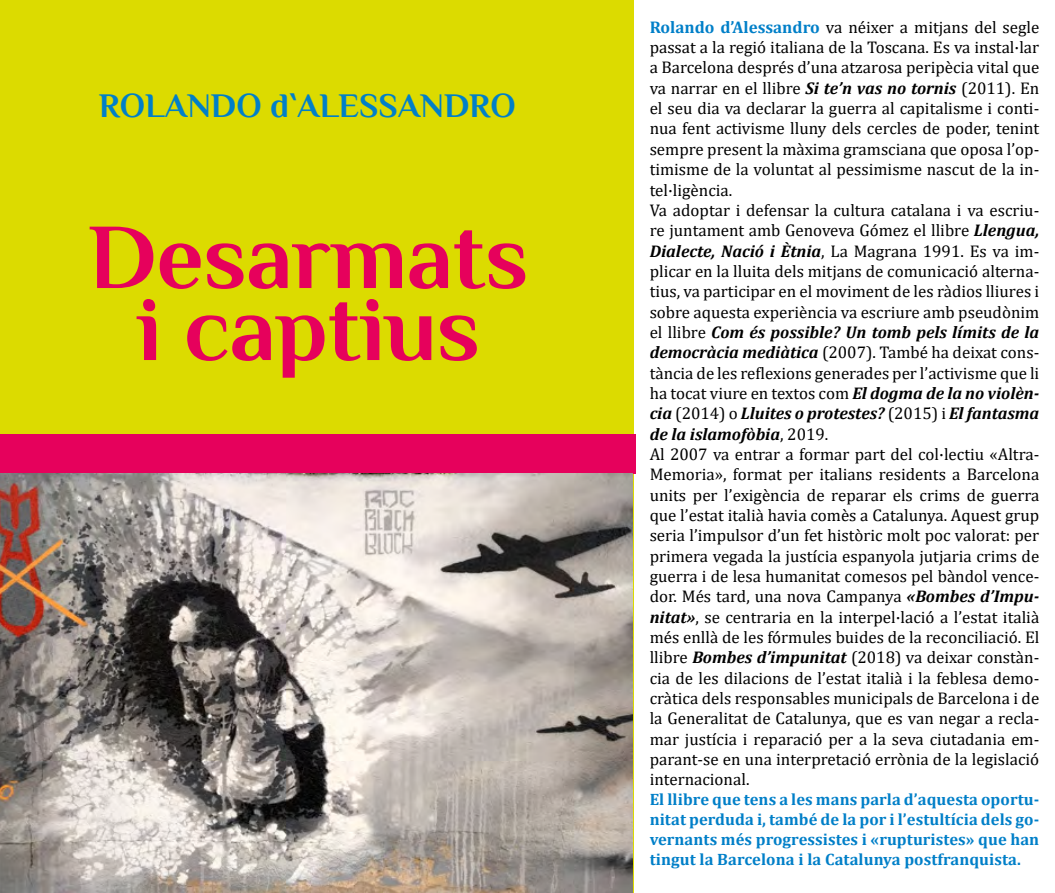
<style>
.page{position:relative;width:1055px;height:893px;background:#fff}
.page>*{position:absolute;margin:0;border:0;box-sizing:border-box;transform-origin:0 0}
.t1{font:700 93px/72px "Philosopher";letter-spacing:-.005em;color:#e6015c;text-align:center}
.t2{font:700 34.5px "Philosopher";color:#007fc8}
.t3{font:16.95px/20.4px "Cambria";color:#000}
.t4{font:700 16.5px/19.8px "Cambria";letter-spacing:.005em;color:#007fc8;text-align:justify}
.s1{font-weight:700;color:#007fc8}
.s2{font-weight:700;font-style:italic}
</style>
<div class="page">
<div style="left:0;top:0;width:634px;height:893px;background:#dcdb00"></div>
<div style="left:0;top:434px;width:635px;height:39px;background:#e6015c"></div>
<img style="left:0;top:473px;width:632px;height:420px">
<h2 class="t2" style="left:99px;top:87px;width:418px">ROLANDO d`ALESSANDRO</h2>
<h1 class="t1" style="left:88px;top:222px;width:441px">Desarmats i captius</h1>
<p class="t3" style="left:649px;top:17px;width:391px"><span class="s1">Rolando d’Alessandro</span> va néixer a mitjans del segle passat a la regió italiana de la Toscana. Es va instal·lar a Barcelona després d’una atzarosa peripècia vital que va narrar en el llibre <span class="s2">Si te’n vas no tornis</span> (2011). En el seu dia va declarar la guerra al capitalisme i conti&shy;nua fent activisme lluny dels cercles de poder, tenint sempre present la màxima gramsciana que oposa l’op&shy;timisme de la voluntat al pessimisme nascut de la in&shy;tel·ligència.<br>Va adoptar i defensar la cultura catalana i va escriu&shy;re juntament amb Genoveva Gómez el llibre <span class="s2">Llengua, Dialecte, Nació i Ètnia</span>, La Magrana 1991. Es va im&shy;plicar en la lluita dels mitjans de comunicació alterna&shy;tius, va participar en el moviment de les ràdios lliures i sobre aquesta experiència va escriure amb pseudònim el llibre <span class="s2">Com és possible? Un tomb pels límits de la democràcia mediàtica</span> (2007). També ha deixat cons&shy;tància de les reflexions generades per l’activisme que li ha tocat viure en textos com <span class="s2">El dogma de la no violèn&shy;cia</span> (2014) o <span class="s2">Lluites o protestes?</span> (2015) i <span class="s2">El fantasma de la islamofòbia</span>, 2019.<br>Al 2007 va entrar a formar part del col·lectiu «Altra-Memoria», format per italians residents a Barcelona units per l’exigència de reparar els crims de guerra que l’estat italià havia comès a Catalunya. Aquest grup seria l’impulsor d’un fet històric molt poc valorat: per primera vegada la justícia espanyola jutjaria crims de guerra i de lesa humanitat comesos pel bàndol vence&shy;dor. Més tard, una nova Campanya <span class="s2">«Bombes d’Impu&shy;nitat»</span>, se centraria en la interpel·lació a l’estat italià més enllà de les fórmules buides de la reconciliació. El llibre <span class="s2">Bombes d’impunitat</span> (2018) va deixar constàn&shy;cia de les dilacions de l’estat italià i la feblesa demo&shy;cràtica dels responsables municipals de Barcelona i de la Generalitat de Catalunya, que es van negar a recla&shy;mar justícia i reparació per a la seva ciutadania em&shy;parant-se en una interpretació errònia de la legislació internacional.</p>
<p class="t4" style="left:649px;top:789px;width:391px">El llibre que tens a les mans parla d’aquesta oportu&shy;nitat perduda i, també de la por i l’estultícia dels go&shy;vernants més progressistes i «rupturistes» que han tingut la Barcelona i la Catalunya postfranquista.</p>
</div>
